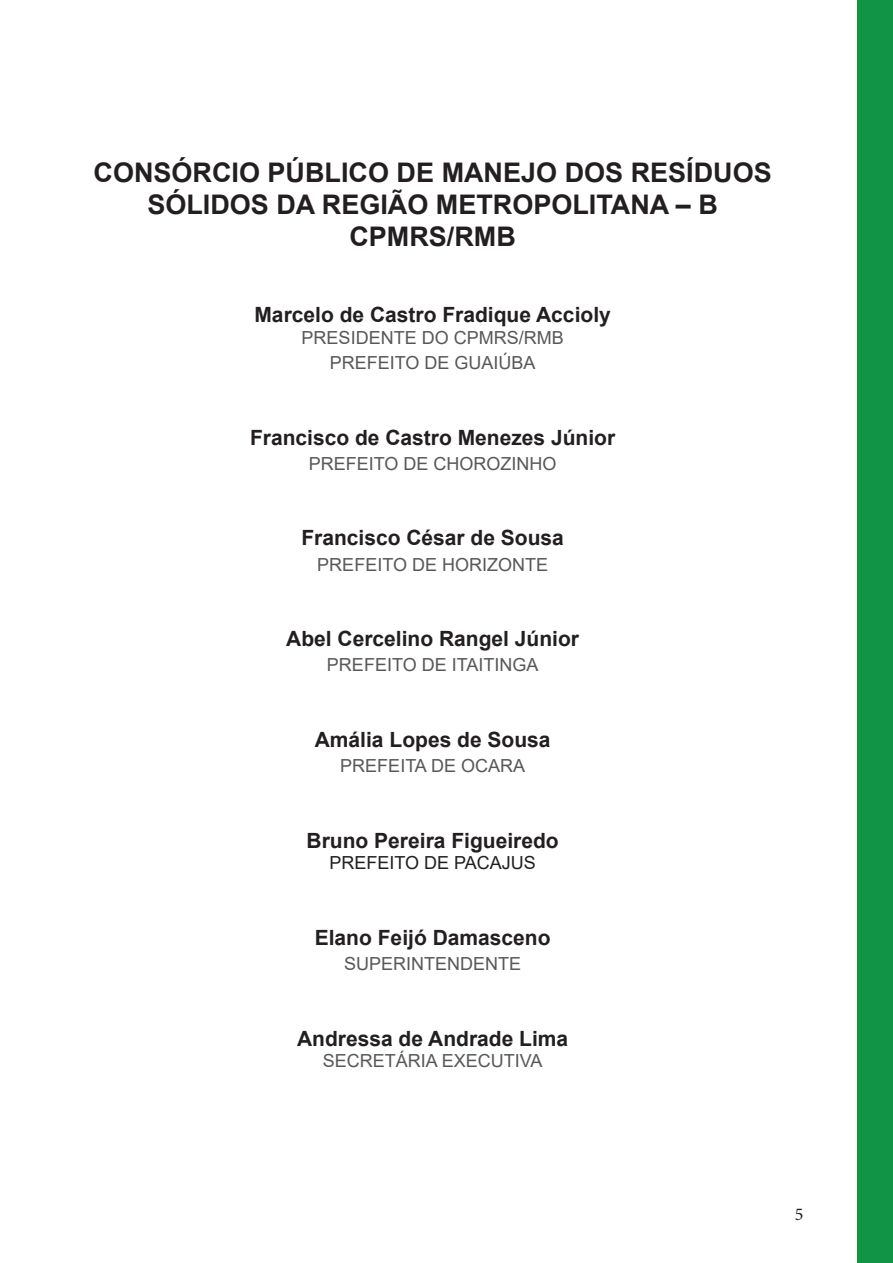
<style>
.page{position:relative;width:893px;height:1263px;background:#fff}
.page>*{position:absolute;margin:0;border:0;box-sizing:border-box;transform-origin:0 0}
.t1{font:700 27px "Arial";color:#231f20}
.t2{font:700 21px "Arial";color:#231f20}
.t3{font:18px "Arial";color:#57585a}
.t4{font:18px "Arial";color:#231f20}
.t5{font:18px "Minion Pro";color:#231f20}
</style>
<div class="page">
<div style="left:858px;top:0;width:35px;height:1263px;background:#119446"></div>
<p class="t1" style="left:94px;top:153px;width:680px">CONSÓRCIO PÚBLICO DE MANEJO DOS RESÍDUOS</p>
<p class="t1" style="left:147px;top:186px;width:572px">SÓLIDOS DA REGIÃO METROPOLITANA – B</p>
<p class="t1" style="left:349px;top:218px;width:168px">CPMRS/RMB</p>
<p class="t2" style="left:254px;top:300px;width:358px">Marcelo de Castro Fradique Accioly</p>
<p class="t3" style="left:302px;top:325px;width:264px">PRESIDENTE DO CPMRS/RMB</p>
<p class="t3" style="left:330px;top:350px;width:207px">PREFEITO DE GUAIÚBA</p>
<p class="t2" style="left:250px;top:422px;width:367px">Francisco de Castro Menezes Júnior</p>
<p class="t3" style="left:309px;top:451px;width:249px">PREFEITO DE CHOROZINHO</p>
<p class="t2" style="left:301px;top:523px;width:264px">Francisco César de Sousa</p>
<p class="t3" style="left:317px;top:552px;width:232px">PREFEITO DE HORIZONTE</p>
<p class="t2" style="left:286px;top:624px;width:294px">Abel Cercelino Rangel Júnior</p>
<p class="t3" style="left:327px;top:653px;width:213px">PREFEITO DE ITAITINGA</p>
<p class="t2" style="left:315px;top:725px;width:237px">Amália Lopes de Sousa</p>
<p class="t3" style="left:340px;top:753px;width:186px">PREFEITA DE OCARA</p>
<p class="t2" style="left:307px;top:825px;width:254px">Bruno Pereira Figueiredo</p>
<p class="t4" style="left:329px;top:851px;width:208px">PREFEITO DE PACAJUS</p>
<p class="t2" style="left:315px;top:923px;width:237px">Elano Feijó Damasceno</p>
<p class="t3" style="left:344px;top:951px;width:179px">SUPERINTENDENTE</p>
<p class="t2" style="left:297px;top:1023px;width:273px">Andressa de Andrade Lima</p>
<p class="t3" style="left:323px;top:1049px;width:221px">SECRETÁRIA EXECUTIVA</p>
<p class="t5" style="left:795px;top:1202px;width:10px">5</p>
</div>
